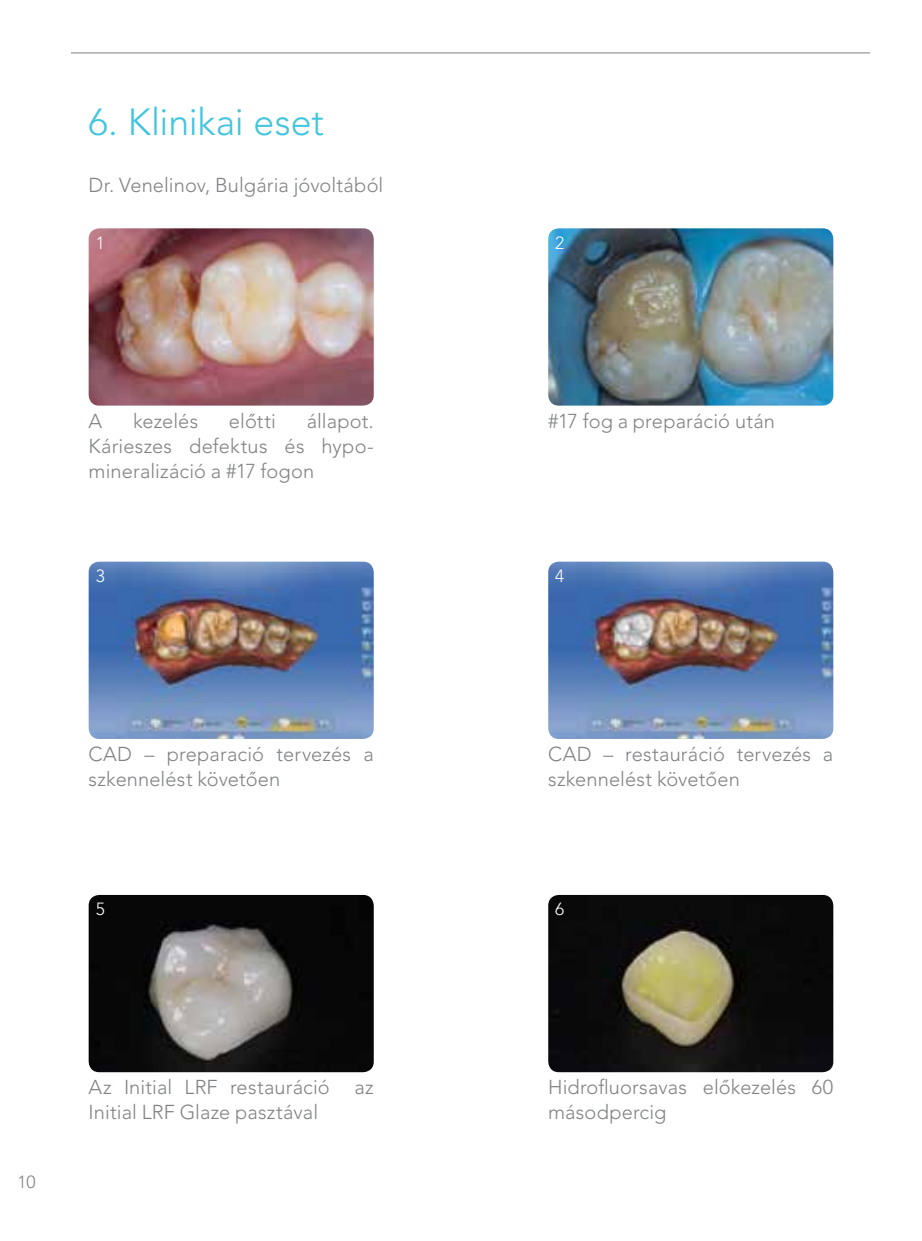
<style>
.page{position:relative;width:922px;height:1241px;background:#fff}
.page>*{position:absolute;margin:0;border:0;box-sizing:border-box;transform-origin:0 0}
.t1{font:300 37.5px "Avenir LT Std";letter-spacing:-.005em;color:#41c4de}
.t2{font:300 20px/25px "Avenir LT Std";letter-spacing:.005em;color:#808285}
.t3{font:300 17.5px "Avenir LT Std";color:#fff}
.t4{font:300 17.5px "Avenir LT Std";color:#808285}
</style>
<div class="page">
<hr style="left:71px;top:52px;width:799px;height:1px;background:#808285">
<img style="left:89px;top:228px;width:284px;height:177px">
<img style="left:548px;top:228px;width:285px;height:177px">
<img style="left:89px;top:561px;width:284px;height:177px">
<img style="left:548px;top:561px;width:285px;height:177px">
<img style="left:89px;top:894px;width:284px;height:177px">
<img style="left:548px;top:894px;width:285px;height:177px">
<h1 class="t1" style="left:89px;top:100px;width:237px">6. Klinikai eset</h1>
<p class="t2" style="left:89px;top:173px;width:296px">Dr. Venelinov, Bulgária jóvoltából</p>
<p class="t3" style="left:96px;top:232px;width:11px">1</p>
<p class="t3" style="left:555px;top:232px;width:11px">2</p>
<p class="t2" style="left:89px;top:408px;width:286px;text-align:justify;text-indent:218px">állapot.<br>Kárieszes defektus és hypo&shy;mineralizáció a #17 fogon</p>
<p class="t2" style="left:548px;top:408px;width:228px">#17 fog a preparáció után</p>
<p class="t2" style="left:89px;top:408px;width:15px">A</p>
<p class="t2" style="left:133px;top:408px;width:67px">kezelés</p>
<p class="t2" style="left:229px;top:408px;width:49px">előtti</p>
<p class="t3" style="left:96px;top:565px;width:11px">3</p>
<p class="t3" style="left:555px;top:565px;width:11px">4</p>
<p class="t2" style="left:89px;top:741px;width:286px">CAD – preparació tervezés a szkennelést követően</p>
<p class="t2" style="left:548px;top:741px;width:286px">CAD – restauráció tervezés a szkennelést követően</p>
<p class="t3" style="left:96px;top:898px;width:11px">5</p>
<p class="t3" style="left:555px;top:898px;width:11px">6</p>
<p class="t4" style="left:17px;top:1171px;width:20px">10</p>
<p class="t2" style="left:89px;top:1074px;width:286px">Az Initial LRF restauráció az<br>Initial LRF Glaze pasztával</p>
<p class="t2" style="left:548px;top:1074px;width:286px">Hidrofluorsavas előkezelés 60 másodpercig</p>
</div>
